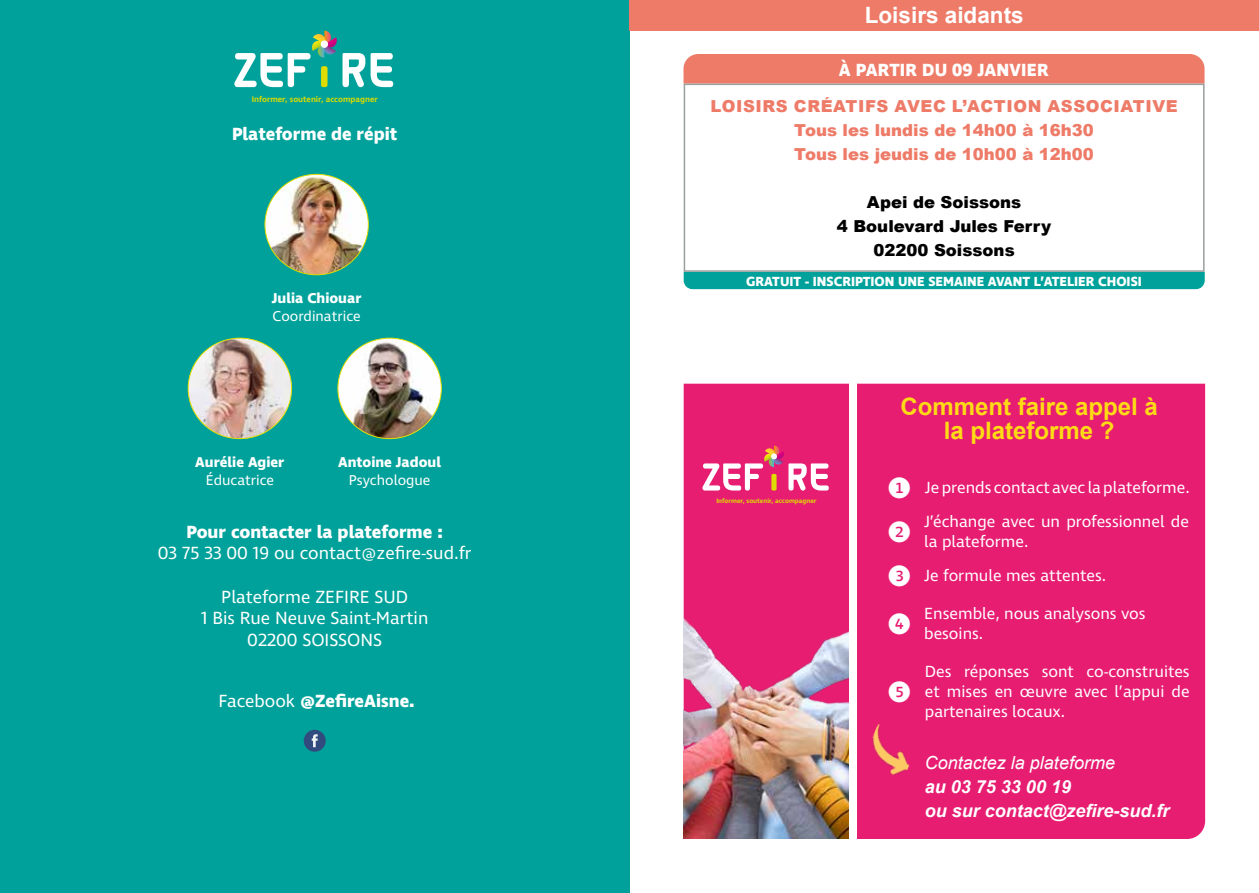
<style>
.page{position:relative;width:1259px;height:893px;background:#fff}
.page>*{position:absolute;margin:0;border:0;box-sizing:border-box;transform-origin:0 0}
.t1{font:30px/43.7px "Ingra";color:#fff}
.t2{font:700 24px/24px "Arial";color:#ffdb16;text-align:center}
.t3{font:700 22.5px "Arial";color:#fff}
.t4{font:18px/21.6px "Ingra";color:#fff;text-align:center}
.t5{font:700 18px "Ingra";color:#fff}
.t6{font:italic 700 18px/24px "Arial";color:#fff}
.t7{font:italic 18px "Arial";color:#fff}
.t8{font:16.5px/33.9px "Ingra";color:#fff}
.t9{font:900 16.5px/24px "Arial";color:#ee7b68;text-align:center}
.t10{font:900 16.5px/24px "Arial";color:#000;text-align:center}
.t11{font:700 14.55px "Ingra";color:#fff}
.t12{font:14.55px "Ingra";color:#fff}
.t13{font:700 13.5px "Ingra";color:#fff}
.t14{font:600 8.25px "Ingra";color:#dedc00}
.t15{font:600 6.6px "Ingra";color:#dedc00}
.s1{font-weight:400}
.s2{font-size:30px}
</style>
<div class="page">
<div style="left:0;top:0;width:629px;height:893px;background:#00a19a"></div>
<img style="left:265px;top:174px;width:103px;height:101px">
<img style="left:338px;top:338px;width:103px;height:101px">
<img style="left:188px;top:338px;width:103px;height:101px">
<svg style="left:234px;top:31px;width:159px;height:56px"></svg>
<div style="left:321px;top:40px;width:7px;height:8px;background:#fff;border-radius:50%"></div>
<div style="left:629px;top:0;width:630px;height:31px;background:#ee7b68"></div>
<div style="left:683px;top:54px;width:521px;height:30px;background:#ee7b68"></div>
<div style="left:683px;top:272px;width:521px;height:17px;background:#00a19a"></div>
<div style="left:683px;top:84px;width:521px;height:188px;border:2px solid #9b9f9c"></div>
<div style="left:304px;top:730px;width:22px;height:22px;background:#324b7f;border-radius:50%"></div>
<svg style="left:312px;top:734px;width:6px;height:13px"></svg>
<div style="left:683px;top:384px;width:522px;height:455px;background:#e71d72"></div>
<img style="left:683px;top:404px;width:166px;height:435px">
<div style="left:849px;top:384px;width:7px;height:455px;background:#fff"></div>
<svg style="left:702px;top:446px;width:127px;height:45px"></svg>
<img style="left:862px;top:723px;width:57px;height:57px">
<p class="t14" style="left:252px;top:94px;width:127px">Informer, soutenir, accompagner</p>
<p class="t5" style="left:232px;top:123px;width:167px">Plateforme de répit</p>
<p class="t11" style="left:272px;top:289px;width:91px">Julia Chiouar</p>
<p class="t12" style="left:273px;top:307px;width:90px">Coordinatrice</p>
<p class="t11" style="left:195px;top:453px;width:91px">Aurélie Agier</p>
<p class="t12" style="left:206px;top:471px;width:70px">Éducatrice</p>
<p class="t11" style="left:338px;top:453px;width:104px">Antoine Jadoul</p>
<p class="t12" style="left:349px;top:471px;width:83px">Psychologue</p>
<p class="t5" style="left:186px;top:520px;width:258px">Pour contacter la plateforme :</p>
<p class="t4" style="left:158px;top:543px;width:315px">03 75 33 00 19 ou contact@zefire-sud.fr</p>
<p class="t4" style="left:201px;top:587px;width:229px">Plateforme ZEFIRE SUD<br>1 Bis Rue Neuve Saint-Martin<br>02200 SOISSONS</p>
<p class="t5" style="left:219px;top:690px;width:198px"><span class="s1">Facebook</span> @ZefireAisne.</p>
<h3 class="t3" style="left:865px;top:0;width:160px">Loisirs aidants</h3>
<p class="t5" style="left:839px;top:58px;width:211px">À PARTIR DU 09 JANVIER</p>
<p class="t9" style="left:710px;top:93px;width:469px">LOISIRS CRÉATIFS AVEC L’ACTION ASSOCIATIVE<br>Tous les lundis de 14h00 à 16h30<br>Tous les jeudis de 10h00 à 12h00</p>
<p class="t10" style="left:837px;top:189px;width:216px">Apei de Soissons<br>4 Boulevard Jules Ferry<br>02200 Soissons</p>
<p class="t13" style="left:746px;top:273px;width:397px">GRATUIT - INSCRIPTION UNE SEMAINE AVANT L’ATELIER CHOISI</p>
<p class="t15" style="left:716px;top:496px;width:102px">Informer, soutenir, accompagner</p>
<h2 class="t2" style="left:900px;top:395px;width:259px">Comment faire appel à la plateforme ?</h2>
<p class="t8" style="left:887px;top:471px;width:304px;text-align:right"><span class="s2">❶</span> Je prends contact avec la plateforme.<br>J’échange avec un professionnel de</p>
<p class="t8" style="left:924px;top:525px;width:183px">la plateforme.<br>Je formule mes attentes.</p>
<p class="t8" style="left:924px;top:605px;width:223px;line-height:19.5px">Ensemble, nous analysons vos besoins.</p>
<p class="t8" style="left:925px;top:662px;width:266px;line-height:19.8px;text-align:justify">Des réponses sont co-construites et mises en œuvre avec l’appui de partenaires locaux.</p>
<h1 class="t1" style="left:887px;top:511px;width:25px">❷<br>❸</h1>
<h1 class="t1" style="left:887px;top:603px;width:25px">❹</h1>
<h1 class="t1" style="left:887px;top:672px;width:25px">❺</h1>
<p class="t7" style="left:925px;top:751px;width:192px">Contactez la plateforme</p>
<p class="t6" style="left:925px;top:775px;width:246px">au 03 75 33 00 19<br>ou sur contact@zefire-sud.fr</p>
</div>
